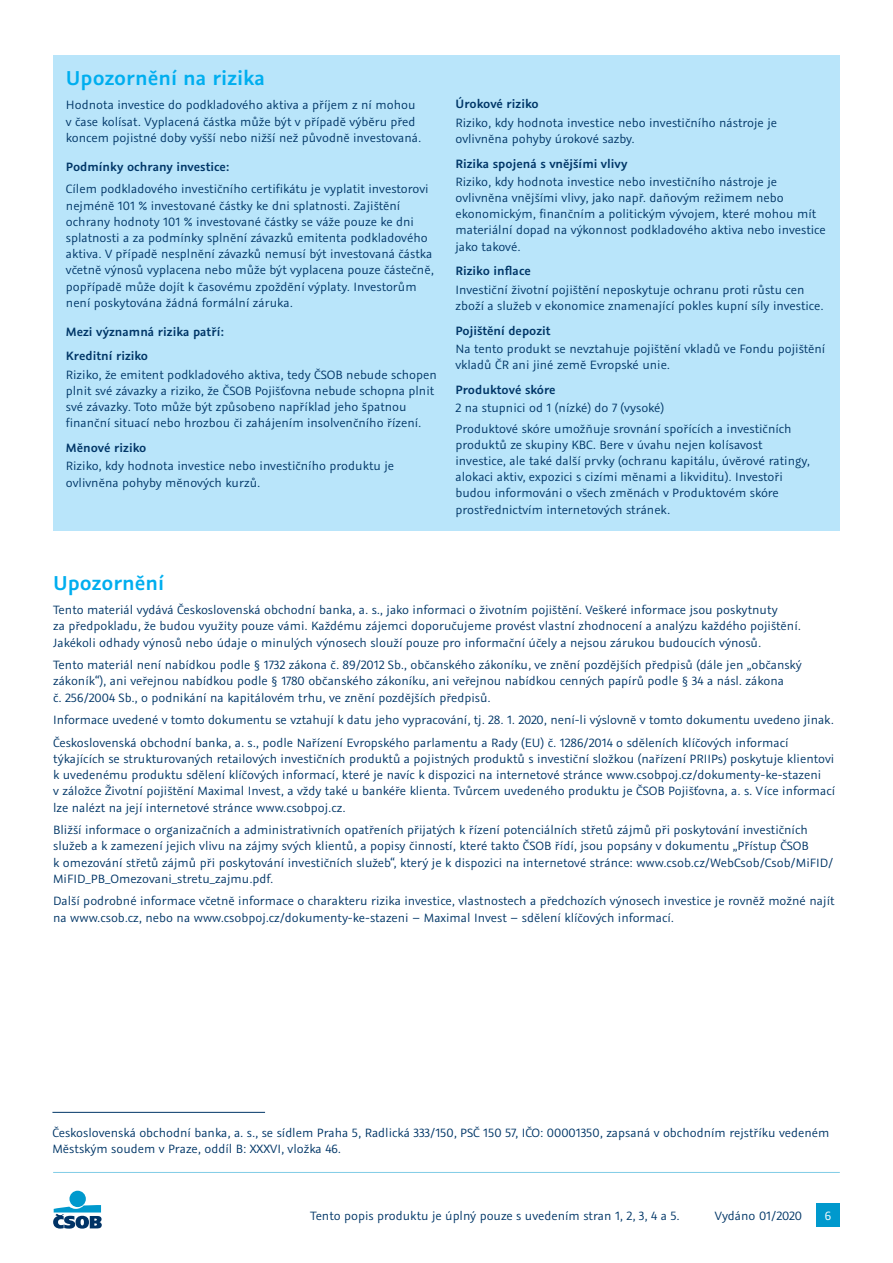
<style>
.page{position:relative;width:893px;height:1263px;background:#fff}
.page>*{position:absolute;margin:0;border:0;box-sizing:border-box;transform-origin:0 0}
.podnadpis{font:600 22.5px "Graublau Sans";color:#00aeef}
.normal_text{font:13.5px/16.2px "Graublau Sans";color:#003667}
.t1{font:600 13.5px/24.8px "Graublau Sans";color:#003667}
.t2{font:13.5px "Graublau Sans";color:#fff}
.s1{font-weight:600}
</style>
<div class="page">
<div style="left:69px;top:1191px;width:17px;height:16px;background:#0099cd;border-radius:50%"></div>
<svg style="left:53px;top:1205px;width:49px;height:23px"></svg>
<hr style="left:53px;top:1172px;width:787px;height:1px;background:#80cce6">
<div style="left:816px;top:1203px;width:24px;height:24px;background:#0099cd"></div>
<div style="left:53px;top:55px;width:787px;height:476px;background:#b9e5fa"></div>
<hr style="left:52px;top:1112px;width:213px;height:1px;background:#003667">
<p class="podnadpis" style="left:66px;top:63px;width:201px">Upozornění na rizika</p>
<p class="normal_text" style="left:66px;top:97px;width:357px">Hodnota investice do podkladového aktiva a příjem z ní mohou v čase kolísat. Vyplacená částka může být v případě výběru před koncem pojistné doby vyšší nebo nižší než původně investovaná.</p>
<p class="normal_text" style="left:66px;top:155px;width:364px;line-height:22.5px"><span class="s1">Podmínky ochrany investice:<br></span>Cílem podkladového investičního certifikátu je vyplatit investorovi</p>
<p class="normal_text" style="left:66px;top:197px;width:369px">nejméně 101 % investované částky ke dni splatnosti. Zajištění ochrany hodnoty 101 % investované částky se váže pouze ke dni splatnosti a za podmínky splnění závazků emitenta podkladového aktiva. V případě nesplnění závazků nemusí být investovaná částka včetně výnosů vyplacena nebo může být vyplacena pouze částečně, popřípadě může dojít k časovému zpoždění výplaty. Investorům není poskytována žádná formální záruka.</p>
<p class="t1" style="left:66px;top:319px;width:160px">Mezi významná rizika patří:<br>Kreditní riziko</p>
<p class="normal_text" style="left:66px;top:366px;width:372px">Riziko, že emitent podkladového aktiva, tedy ČSOB nebude schopen plnit své závazky a riziko, že ČSOB Pojišťovna nebude schopna plnit své závazky. Toto může být způsobeno například jeho špatnou finanční situací nebo hrozbou či zahájením insolvenčního řízení.</p>
<p class="normal_text" style="left:66px;top:439px;width:330px;line-height:18.3px"><span class="s1">Měnové riziko<br></span>Riziko, kdy hodnota investice nebo investičního produktu je</p>
<p class="normal_text" style="left:66px;top:474px;width:196px">ovlivněna pohyby měnových kurzů.</p>
<p class="normal_text" style="left:455px;top:95px;width:323px;line-height:18.3px"><span class="s1">Úrokové riziko<br></span>Riziko, kdy hodnota investice nebo investičního nástroje je</p>
<p class="normal_text" style="left:455px;top:126px;width:181px;line-height:24.8px">ovlivněna pohyby úrokové sazby.<br><span class="s1">Rizika spojená s vnějšími vlivy</span></p>
<p class="normal_text" style="left:455px;top:173px;width:372px">Riziko, kdy hodnota investice nebo investičního nástroje je ovlivněna vnějšími vlivy, jako např. daňovým režimem nebo ekonomickým, finančním a politickým vývojem, které mohou mít materiální dopad na výkonnost podkladového aktiva nebo investice jako takové.</p>
<p class="normal_text" style="left:455px;top:262px;width:351px;line-height:18.3px"><span class="s1">Riziko inflace<br></span>Investiční životní pojištění neposkytuje ochranu proti růstu cen</p>
<p class="normal_text" style="left:455px;top:293px;width:370px;line-height:24.8px">zboží a služeb v ekonomice znamenající pokles kupní síly investice.<br><span class="s1">Pojištění depozit</span></p>
<p class="normal_text" style="left:455px;top:341px;width:371px">Na tento produkt se nevztahuje pojištění vkladů ve Fondu pojištění vkladů ČR ani jiné země Evropské unie.</p>
<p class="normal_text" style="left:455px;top:380px;width:210px;line-height:18.3px"><span class="s1">Produktové skóre<br></span>2 na stupnici od 1 (nízké) do 7 (vysoké)</p>
<p class="normal_text" style="left:455px;top:420px;width:356px">Produktové skóre umožňuje srovnání spořících a investičních produktů ze skupiny KBC. Bere v úvahu nejen kolísavost investice, ale také další prvky (ochranu kapitálu, úvěrové ratingy, alokaci aktiv, expozici s cizími měnami a likviditu). Investoři budou informováni o všech změnách v Produktovém skóre prostřednictvím internetových stránek.</p>
<p class="podnadpis" style="left:53px;top:568px;width:113px">Upozornění</p>
<p class="normal_text" style="left:53px;top:602px;width:749px">Tento materiál vydává Československá obchodní banka, a. s., jako informaci o životním pojištění. Veškeré informace jsou poskytnuty<br>za předpokladu, že budou využity pouze vámi. Každému zájemci doporučujeme provést vlastní zhodnocení a analýzu každého pojištění.<br>Jakékoli odhady výnosů nebo údaje o minulých výnosech slouží pouze pro informační účely a nejsou zárukou budoucích výnosů.</p>
<p class="normal_text" style="left:53px;top:657px;width:750px">Tento materiál není nabídkou podle § 1732 zákona č. 89/2012 Sb., občanského zákoníku, ve znění pozdějších předpisů (dále jen „občanský zákoník“), ani veřejnou nabídkou podle § 1780 občanského zákoníku, ani veřejnou nabídkou cenných papírů podle § 34 a násl. zákona<br>č. 256/2004 Sb., o podnikání na kapitálovém trhu, ve znění pozdějších předpisů.</p>
<p class="normal_text" style="left:53px;top:712px;width:782px">Informace uvedené v tomto dokumentu se vztahují k datu jeho vypracování, tj. 28. 1. 2020, není-li výslovně v tomto dokumentu uvedeno jinak.</p>
<p class="normal_text" style="left:53px;top:734px;width:784px">Československá obchodní banka, a. s., podle Nařízení Evropského parlamentu a Rady (EU) č. 1286/2014 o sděleních klíčových informací týkajících se strukturovaných retailových investičních produktů a pojistných produktů s investiční složkou (nařízení PRIIPs) poskytuje klientovi k uvedenému produktu sdělení klíčových informací, které je navíc k dispozici na internetové stránce www.csobpoj.cz/dokumenty-ke-stazeni<br>v záložce Životní pojištění Maximal Invest, a vždy také u bankéře klienta. Tvůrcem uvedeného produktu je ČSOB Pojišťovna, a. s. Více informací lze nalézt na její internetové stránce www.csobpoj.cz.</p>
<p class="normal_text" style="left:53px;top:822px;width:782px">Bližší informace o organizačních a administrativních opatřeních přijatých k řízení potenciálních střetů zájmů při poskytování investičních služeb a k zamezení jejich vlivu na zájmy svých klientů, a popisy činností, které takto ČSOB řídí, jsou popsány v dokumentu „Přístup ČSOB<br>k omezování střetů zájmů při poskytování investičních služeb“, který je k dispozici na internetové stránce: www.csob.cz/WebCsob/Csob/MiFID/ MiFID_PB_Omezovani_stretu_zajmu.pdf.</p>
<p class="normal_text" style="left:53px;top:893px;width:783px">Další podrobné informace včetně informace o charakteru rizika investice, vlastnostech a předchozích výnosech investice je rovněž možné najít na www.csob.cz, nebo na www.csobpoj.cz/dokumenty-ke-stazeni – Maximal Invest – sdělení klíčových informací.</p>
<p class="normal_text" style="left:52px;top:1125px;width:778px">Československá obchodní banka, a. s., se sídlem Praha 5, Radlická 333/150, PSČ 150 57, IČO: 00001350, zapsaná v obchodním rejstříku vedeném<br>Městským soudem v Praze, oddíl B: XXXVI, vložka 46.</p>
<p class="normal_text" style="left:310px;top:1208px;width:371px">Tento popis produktu je úplný pouze s uvedením stran 1, 2, 3, 4 a 5.</p>
<p class="normal_text" style="left:715px;top:1208px;width:89px">Vydáno 01/2020</p>
<p class="t2" style="left:825px;top:1208px;width:8px">6</p>
</div>
